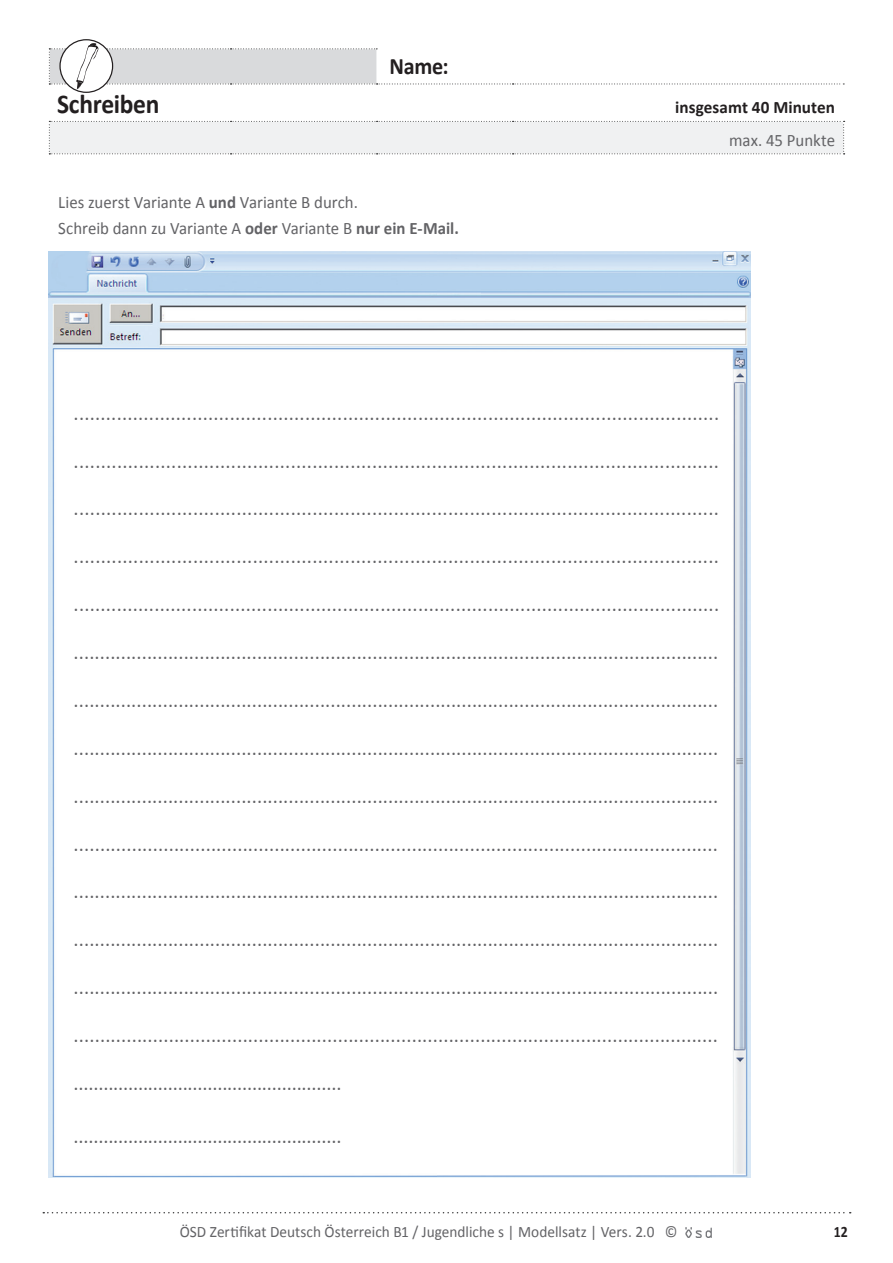
<style>
.page{position:relative;width:893px;height:1263px;background:#fff}
.page>*{position:absolute;margin:0;border:0;box-sizing:border-box;transform-origin:0 0}
.t1{font:700 27.15px "Calibri";letter-spacing:-.015em;color:#231f20;scale:.94 1}
.t2{font:700 23.55px "Calibri";color:#231f20;scale:.94 1}
.t3{font:21.15px "Calibri";color:#636366;scale:.96 1}
.t4{font:17.55px/26.4px "Calibri";letter-spacing:-.005em;color:#636366;scale:.96 1}
.t5{font:700 17.55px "Calibri";letter-spacing:.005em;color:#231f20}
.t6{font:15.9px "Calibri";color:#636366;scale:.96 1}
.t7{font:700 15.9px "Calibri";color:#231f20;scale:.87 1}
.s1{font-weight:700}
</style>
<div class="page">
<img style="left:686px;top:1227px;width:25px;height:10px">
<svg style="left:43px;top:1212px;width:808px;height:1px"></svg>
<img style="left:49px;top:252px;width:388px;height:103px">
<img style="left:49px;top:355px;width:388px;height:823px">
<img style="left:437px;top:252px;width:314px;height:103px">
<img style="left:732px;top:355px;width:19px;height:729px">
<img style="left:437px;top:1084px;width:314px;height:94px">
<div style="left:49px;top:121px;width:796px;height:33px;background:#f0f1f2"></div>
<svg style="left:60px;top:40px;width:53px;height:52px"></svg>
<svg style="left:49px;top:43px;width:795px;height:46px"></svg>
<p class="t2" style="left:389px;top:52px;width:64px">Name:</p>
<p class="t1" style="left:57px;top:87px;width:110px">Schreiben</p>
<p class="t5" style="left:675px;top:96px;width:161px">insgesamt 40 Minuten</p>
<p class="t4" style="left:729px;top:127px;width:112px">max. 45 Punkte</p>
<p class="t4" style="left:58px;top:189px;width:419px">Lies zuerst Variante A <span class="s1">und</span> Variante B durch.<br>Schreib dann zu Variante A <span class="s1">oder</span> Variante B <span class="s1">nur ein E-Mail.</span></p>
<p class="t3" style="left:74px;top:399px;width:674px">........................................................................................................................</p>
<p class="t3" style="left:74px;top:447px;width:674px">.......................................................................................................................</p>
<p class="t3" style="left:74px;top:495px;width:674px">.......................................................................................................................</p>
<p class="t3" style="left:74px;top:543px;width:674px">.......................................................................................................................</p>
<p class="t3" style="left:74px;top:591px;width:674px">........................................................................................................................</p>
<p class="t3" style="left:74px;top:639px;width:673px">...........................................................................................................................</p>
<p class="t3" style="left:74px;top:686px;width:673px">...........................................................................................................................</p>
<p class="t3" style="left:74px;top:734px;width:673px">...........................................................................................................................</p>
<p class="t3" style="left:74px;top:782px;width:673px">...........................................................................................................................</p>
<p class="t3" style="left:74px;top:830px;width:673px">..........................................................................................................................</p>
<p class="t3" style="left:74px;top:878px;width:673px">...........................................................................................................................</p>
<p class="t3" style="left:74px;top:926px;width:673px">...........................................................................................................................</p>
<p class="t3" style="left:74px;top:974px;width:673px">...........................................................................................................................</p>
<p class="t3" style="left:74px;top:1021px;width:673px">..........................................................................................................................</p>
<p class="t3" style="left:74px;top:1069px;width:280px">......................................................</p>
<p class="t3" style="left:74px;top:1123px;width:280px">......................................................</p>
<p class="t6" style="left:180px;top:1222px;width:520px">ÖSD Zertifikat Deutsch Österreich B1 / Jugendliche s | Modellsatz | Vers. 2.0 ©</p>
<p class="t7" style="left:834px;top:1221px;width:18px">12</p>
</div>
